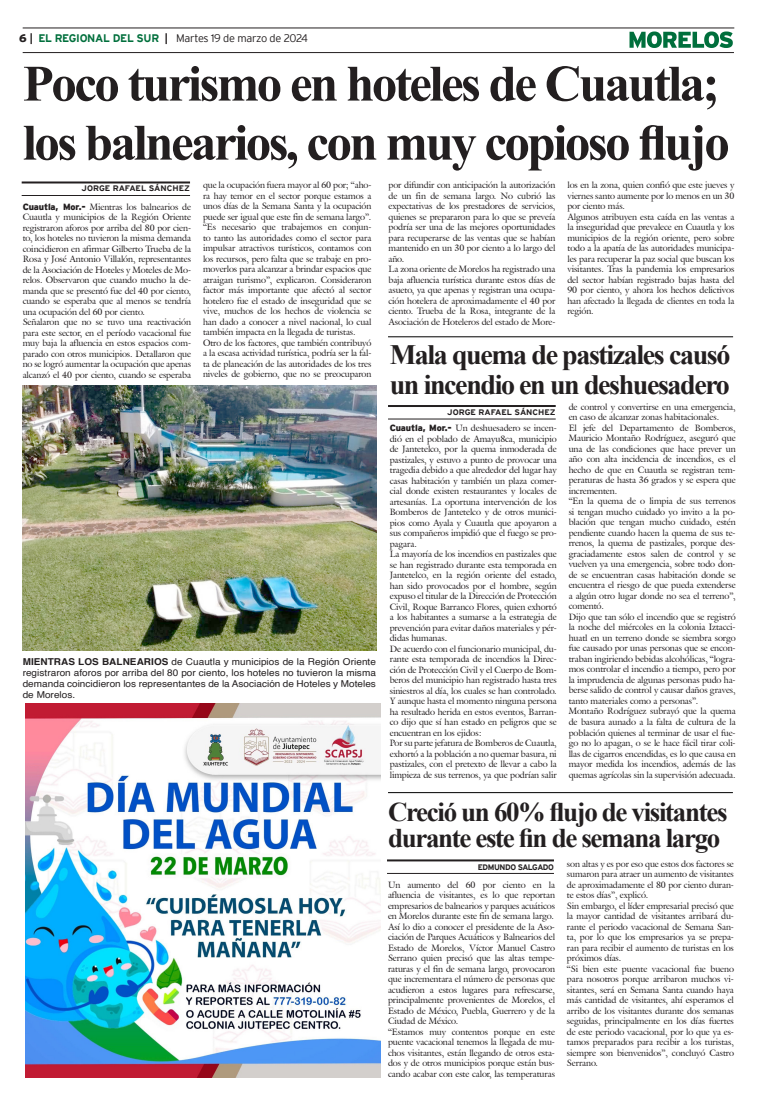
<style>
.page{position:relative;width:757px;height:1106px;background:#fff}
.page>*{position:absolute;margin:0;border:0;box-sizing:border-box;transform-origin:0 0}
.Cabeza_01{font:700 51px/59px "Times New Roman";letter-spacing:-.05em;color:#231f20}
.Cabeza_03{font:700 28px/30px "Times New Roman";letter-spacing:-.05em;color:#231f20}
.Cabeza_03-2{font:700 27px/26px "Times New Roman";letter-spacing:-.05em;color:#231f20}
.t1{font:300 11px "Interstate";letter-spacing:-.025em;color:#231f20}
.Pie_de_foto{font:9.5px/11px "Helvetica";letter-spacing:.005em;color:#231f20;text-align:justify;scale:1.05 1}
.t2{font:9px/10.5px "Galliard IT Cby BT";letter-spacing:-.01em;color:#231f20;text-align:justify}
.t3{font:700 8px "Interstate";color:#231f20;scale:1.05 1}
.t4{font:700 8px "Interstate";letter-spacing:-.05em;color:#231f20}
.s1{font-weight:900}
.s2{font-weight:700}
.s3{font-weight:700;color:#006f3c}
.s4{font-family:"Interstate";font-weight:900}
</style>
<div class="page">
<hr style="left:23px;top:28px;width:711px;height:1px;background:#231f20">
<hr style="left:23px;top:52px;width:711px;height:1px;background:#231f20">
<svg style="left:629px;top:31px;width:104px;height:17px"></svg>
<hr style="left:22px;top:181px;width:168px;height:2px;background:#231f20">
<hr style="left:22px;top:195px;width:168px;height:1px;background:#231f20">
<hr style="left:388px;top:405px;width:168px;height:2px;background:#231f20">
<hr style="left:388px;top:418px;width:168px;height:1px;background:#231f20">
<hr style="left:387px;top:859px;width:167px;height:2px;background:#231f20">
<hr style="left:387px;top:873px;width:167px;height:1px;background:#231f20">
<hr style="left:388px;top:792px;width:345px;height:1px;background:#000">
<hr style="left:388px;top:336px;width:345px;height:1px;background:#000">
<img style="left:25px;top:703px;width:356px;height:374px">
<img style="left:23px;top:386px;width:353px;height:265px">
<p class="t1" style="left:19px;top:32px;width:290px"><span class="s1">6</span> <span class="s2">|</span> <span class="s3">EL REGIONAL DEL SUR</span> <span class="s2">|</span> Martes 19 de marzo de 2024</p>
<p class="Cabeza_01" style="left:23px;top:52px;width:709px">Poco turismo en hoteles de Cuautla; los balnearios, con muy copioso flujo</p>
<p class="t3" style="left:82px;top:184px;width:105px">JORGE RAFAEL SÁNCHEZ</p>
<p class="t2" style="left:203px;top:180px;width:170px">que la ocupación fuera mayor al 60 por; “aho&shy;ra hay temor en el sector porque estamos a unos días de la Semana Santa y la ocupación puede ser igual que este fin de semana largo”.</p>
<p class="t2" style="left:203px;top:222px;width:170px">“Es necesario que trabajemos en conjun&shy;to tanto las autoridades como el sector para impulsar atractivos turísticos, contamos con los recursos, pero falta que se trabaje en pro&shy;moverlos para alcanzar a brindar espacios que atraigan turismo”, explicaron. Consideraron factor más importante que afectó al sector hotelero fue el estado de inseguridad que se vive, muchos de los hechos de violencia se han dado a conocer a nivel nacional, lo cual también impacta en la llegada de turistas.</p>
<p class="t2" style="left:203px;top:337px;width:170px">Otro de los factores, que también contribuyó a la escasa actividad turística, podría ser la fal&shy;ta de planeación de las autoridades de los tres niveles de gobierno, que no se preocuparon</p>
<p class="t2" style="left:388px;top:180px;width:168px">por difundir con anticipación la autorización de un fin de semana largo. No cubrió las expectativas de los prestadores de servicios, quienes se prepararon para lo que se preveía podría ser una de las mejores oportunidades para recuperarse de las ventas que se habían mantenido en un 30 por ciento a lo largo del año.</p>
<p class="t2" style="left:388px;top:264px;width:168px">La zona oriente de Morelos ha registrado una baja afluencia turística durante estos días de asueto, ya que apenas y registran una ocupa&shy;ción hotelera de aproximadamente el 40 por ciento. Trueba de la Rosa, integrante de la Asociación de Hoteleros del estado de More-</p>
<p class="t2" style="left:567px;top:180px;width:168px">los en la zona, quien confió que este jueves y viernes santo aumente por lo menos en un 30 por ciento más.</p>
<p class="t2" style="left:567px;top:211px;width:168px">Algunos atribuyen esta caída en las ventas a la inseguridad que prevalece en Cuautla y los municipios de la región oriente, pero sobre todo a la apatía de las autoridades municipa&shy;les para recuperar la paz social que buscan los visitantes. Tras la pandemia los empresarios del sector habían registrado bajas hasta del 90 por ciento, y ahora los hechos delictivos han afectado la llegada de clientes en toda la región.</p>
<p class="t2" style="left:23px;top:201px;width:170px"><span class="s4">Cuautla, Mor.-</span> Mientras los balnearios de Cuautla y municipios de la Región Oriente registraron aforos por arriba del 80 por cien&shy;to, los hoteles no tuvieron la misma demanda coincidieron en afirmar Gilberto Trueba de la Rosa y José Antonio Villalón, representantes de la Asociación de Hoteles y Moteles de Mo&shy;relos. Observaron que cuando mucho la de&shy;manda que se presentó fue del 40 por ciento, cuando se esperaba que al menos se tendría una ocupación del 60 por ciento.</p>
<p class="t2" style="left:23px;top:317px;width:170px">Señalaron que no se tuvo una reactivación para este sector, en el período vacacional fue muy baja la afluencia en estos espacios com&shy;parado con otros municipios. Detallaron que no se logró aumentar la ocupación que apenas alcanzó el 40 por ciento, cuando se esperaba</p>
<p class="Cabeza_03" style="left:390px;top:339px;width:342px">Mala quema de pastizales causó un incendio en un deshuesadero</p>
<p class="t3" style="left:447px;top:407px;width:105px">JORGE RAFAEL SÁNCHEZ</p>
<p class="t2" style="left:569px;top:401px;width:168px">de control y convertirse en una emergencia, en caso de alcanzar zonas habitacionales.</p>
<p class="t2" style="left:569px;top:422px;width:168px">El jefe del Departamento de Bomberos, Mauricio Montaño Rodríguez, aseguró que una de las condiciones que hace prever un año con alta incidencia de incendios, es el hecho de que en Cuautla se registran tem&shy;peraturas de hasta 36 grados y se espera que incrementen.</p>
<p class="t2" style="left:569px;top:496px;width:168px">“En la quema de o limpia de sus terrenos si tengan mucho cuidado yo invito a la po&shy;blación que tengan mucho cuidado, estén pendiente cuando hacen la quema de sus te&shy;rrenos, la quema de pastizales, porque des&shy;graciadamente estos salen de control y se vuelven ya una emergencia, sobre todo don&shy;de se encuentran casas habitación donde se encuentra el riesgo de que pueda extenderse a algún otro lugar donde no sea el terreno”, comentó.</p>
<p class="t2" style="left:569px;top:611px;width:168px">Dijo que tan sólo el incendio que se registró la noche del miércoles en la colonia Iztacci&shy;huatl en un terreno donde se siembra sorgo fue causado por unas personas que se encon&shy;traban ingiriendo bebidas alcohólicas, “logra&shy;mos controlar el incendio a tiempo, pero por la imprudencia de algunas personas pudo ha&shy;berse salido de control y causar daños graves, tanto materiales como a personas”.</p>
<p class="t2" style="left:569px;top:706px;width:168px">Montaño Rodríguez subrayó que la quema de basura aunado a la falta de cultura de la población quienes al terminar de usar el fue&shy;go no lo apagan, o se le hace fácil tirar coli&shy;llas de cigarros encendidas, es lo que causa en mayor medida los incendios, además de las quemas agrícolas sin la supervisión adecuada.</p>
<p class="t2" style="left:390px;top:423px;width:168px"><span class="s4">Cuautla, Mor.-</span> Un deshuesadero se incen&shy;dió en el poblado de Amayu8ca, municipio de Jantetelco, por la quema inmoderada de pastizales, y estuvo a punto de provocar una tragedia debido a que alrededor del lugar hay casas habitación y también un plaza comer&shy;cial donde existen restaurantes y locales de artesanías. La oportuna intervención de los Bomberos de Jantetelco y de otros munici&shy;pios como Ayala y Cuautla que apoyaron a sus compañeros impidió que el fuego se pro&shy;pagara.</p>
<p class="t2" style="left:390px;top:549px;width:168px">La mayoría de los incendios en pastizales que se han registrado durante esta temporada en Jantetelco, en la región oriente del estado, han sido provocados por el hombre, según expuso el titular de la Dirección de Protección Civil, Roque Barranco Flores, quien exhortó a los habitantes a sumarse a la estrategia de prevención para evitar daños materiales y pér&shy;didas humanas.</p>
<p class="t2" style="left:390px;top:643px;width:168px">De acuerdo con el funcionario municipal, du&shy;rante esta temporada de incendios la Direc&shy;ción de Protección Civil y el Cuerpo de Bom&shy;beros del municipio han registrado hasta tres siniestros al día, los cuales se han controlado.<br>Y aunque hasta el momento ninguna persona ha resultado herida en estos eventos, Barran&shy;co dijo que sí han estado en peligros que se encuentran en los ejidos:</p>
<p class="t2" style="left:390px;top:738px;width:168px">Por su parte jefatura de Bomberos de Cuautla, exhortó a la población a no quemar basura, ni pastizales, con el pretexto de llevar a cabo la limpieza de sus terrenos, ya que podrían salir</p>
<p class="Pie_de_foto" style="left:23px;top:656px;width:338px"><span class="s2">MIENTRAS LOS BALNEARIOS</span> de Cuautla y municipios de la Región Oriente registraron aforos por arriba del 80 por ciento, los hoteles no tuvieron la misma demanda coincidieron los representantes de la Asociación de Hoteles y Moteles de Morelos.</p>
<p class="Cabeza_03-2" style="left:388px;top:798px;width:341px">Creció un 60% flujo de visitantes durante este fin de semana largo</p>
<p class="t4" style="left:478px;top:862px;width:78px">EDMUNDO SALGADO</p>
<p class="t2" style="left:567px;top:858px;width:168px">son altas y es por eso que estos dos factores se sumaron para atraer un aumento de visitantes de aproximadamente el 80 por ciento duran&shy;te estos días”, explicó.</p>
<p class="t2" style="left:567px;top:900px;width:168px">Sin embargo, el líder empresarial precisó que la mayor cantidad de visitantes arribará du&shy;rante el periodo vacacional de Semana San&shy;ta, por lo que los empresarios ya se prepa&shy;ran para recibir el aumento de turistas en los próximos días.</p>
<p class="t2" style="left:567px;top:963px;width:168px">“Si bien este puente vacacional fue bueno para nosotros porque arribaron muchos vi&shy;sitantes, será en Semana Santa cuando haya más cantidad de visitantes, ahí esperamos el arribo de los visitantes durante dos semanas seguidas, principalmente en los días fuertes de este periodo vacacional, por lo que ya es&shy;tamos preparados para recibir a los turistas, siempre son bienvenidos”, concluyó Castro Serrano.</p>
<p class="t2" style="left:388px;top:879px;width:168px">Un aumento del 60 por ciento en la afluencia de visitantes, es lo que reportan empresarios de balnearios y parques acuáticos en Morelos durante este fin de semana largo.</p>
<p class="t2" style="left:388px;top:921px;width:168px">Así lo dio a conocer el presidente de la Aso&shy;ciación de Parques Acuáticos y Balnearios del Estado de Morelos, Víctor Manuel Castro Serrano quien precisó que las altas tempe&shy;raturas y el fin de semana largo, provocaron que incrementara el número de personas que acudieron a estos lugares para refrescarse, principalmente provenientes de Morelos, el Estado de México, Puebla, Guerrero y de la Ciudad de México.</p>
<p class="t2" style="left:388px;top:1026px;width:168px">“Estamos muy contentos porque en este puente vacacional tenemos la llegada de mu&shy;chos visitantes, están llegando de otros esta&shy;dos y de otros municipios porque están bus&shy;cando acabar con este calor, las temperaturas</p>
</div>
